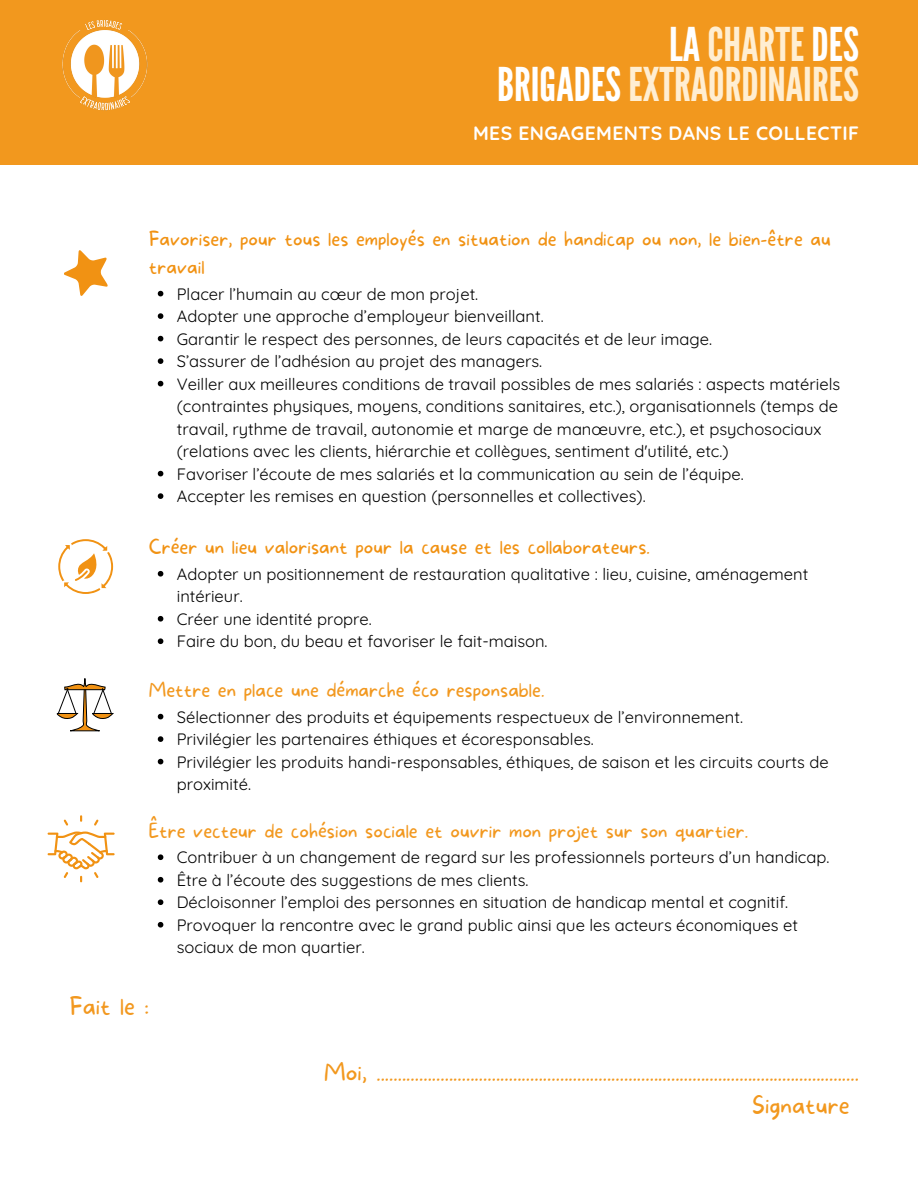
<style>
.page{position:relative;width:918px;height:1188px;background:#fff}
.page>*{position:absolute;margin:0;border:0;box-sizing:border-box;transform-origin:0 0}
.t1{font:46.5px/40.5px "League Gothic";color:#ffeed2;text-align:right}
.t2{font:100 24px/32.7px "More Sugar";color:#f2981e}
.t3{font:100 24px "More Sugar";color:#f2981f}
.t4{font:100 19.5px/28.2px "More Sugar";color:#f19213}
.t5{font:100 19.5px "More Sugar";color:#f2981f}
.t6{font:700 19.35px "Quicksand";letter-spacing:.02em;color:#fff}
.t7{font:16.5px/22.5px "Quicksand";color:#000}
.s1{color:#fff}
</style>
<div class="page">
<svg style="left:158px;top:291px;width:5px;height:5px"></svg>
<svg style="left:158px;top:313px;width:5px;height:6px"></svg>
<svg style="left:158px;top:336px;width:5px;height:5px"></svg>
<svg style="left:158px;top:358px;width:5px;height:6px"></svg>
<svg style="left:158px;top:381px;width:5px;height:5px"></svg>
<svg style="left:158px;top:471px;width:5px;height:5px"></svg>
<svg style="left:158px;top:493px;width:5px;height:6px"></svg>
<svg style="left:158px;top:571px;width:5px;height:6px"></svg>
<svg style="left:158px;top:616px;width:5px;height:6px"></svg>
<svg style="left:158px;top:638px;width:5px;height:6px"></svg>
<svg style="left:158px;top:714px;width:5px;height:5px"></svg>
<svg style="left:158px;top:736px;width:5px;height:6px"></svg>
<svg style="left:158px;top:759px;width:5px;height:5px"></svg>
<svg style="left:158px;top:854px;width:5px;height:6px"></svg>
<svg style="left:158px;top:877px;width:5px;height:6px"></svg>
<svg style="left:158px;top:899px;width:5px;height:6px"></svg>
<svg style="left:158px;top:922px;width:5px;height:6px"></svg>
<svg style="left:58px;top:539px;width:55px;height:55px"></svg>
<svg style="left:57px;top:678px;width:56px;height:53px"></svg>
<svg style="left:80px;top:815px;width:2px;height:7px"></svg>
<svg style="left:94px;top:819px;width:5px;height:7px"></svg>
<svg style="left:48px;top:832px;width:67px;height:50px"></svg>
<svg style="left:64px;top:819px;width:4px;height:7px"></svg>
<div style="left:0;top:0;width:918px;height:165px;background:#f2981e"></div>
<img style="left:62px;top:20px;width:86px;height:91px">
<svg style="left:64px;top:250px;width:44px;height:46px"></svg>
<p class="t1" style="left:497px;top:25px;width:363px"><span class="s1">LA</span>CHARTE<span class="s1">DES<br>BRIGADES</span>EXTRAORDINAIRES</p>
<p class="t6" style="left:473px;top:121px;width:388px">MES ENGAGEMENTS DANS LE COLLECTIF</p>
<p class="t4" style="left:149px;top:225px;width:684px">Favoriser, pour tous les employés en situation de handicap ou non, le bien-être au travail</p>
<h1 class="t7" style="left:177px;top:282px;width:303px">Placer l’humain au cœur de mon projet.</h1>
<h3 class="t7" style="left:177px;top:305px;width:368px">Adopter une approche d’employeur bienveillant.</h3>
<h4 class="t7" style="left:177px;top:327px;width:537px">Garantir le respect des personnes, de leurs capacités et de leur image.</h4>
<p class="t7" style="left:177px;top:350px;width:367px">S’assurer de l’adhésion au projet des managers.</p>
<p class="t7" style="left:177px;top:372px;width:665px">Veiller aux meilleures conditions de travail possibles de mes salariés : aspects matériels (contraintes physiques, moyens, conditions sanitaires, etc.), organisationnels (temps de travail, rythme de travail, autonomie et marge de manœuvre, etc.), et psychosociaux (relations avec les clients, hiérarchie et collègues, sentiment d'utilité, etc.)</p>
<p class="t7" style="left:177px;top:462px;width:568px">Favoriser l’écoute de mes salariés et la communication au sein de l’équipe.</p>
<p class="t7" style="left:177px;top:485px;width:470px">Accepter les remises en question (personnelles et collectives).</p>
<p class="t4" style="left:149px;top:534px;width:503px">Créer un lieu valorisant pour la cause et les collaborateurs.</p>
<p class="t7" style="left:177px;top:562px;width:633px">Adopter un positionnement de restauration qualitative : lieu, cuisine, aménagement intérieur.</p>
<p class="t7" style="left:177px;top:607px;width:197px">Créer une identité propre.</p>
<h4 class="t7" style="left:177px;top:630px;width:372px">Faire du bon, du beau et favoriser le fait-maison.</h4>
<p class="t5" style="left:149px;top:678px;width:397px">Mettre en place une démarche éco responsable.</p>
<p class="t7" style="left:177px;top:705px;width:568px">Sélectionner des produits et équipements respectueux de l’environnement.</p>
<p class="t7" style="left:177px;top:728px;width:418px">Privilégier les partenaires éthiques et écoresponsables.</p>
<h4 class="t7" style="left:177px;top:750px;width:653px">Privilégier les produits handi-responsables, éthiques, de saison et les circuits courts de proximité.</h4>
<p class="t5" style="left:149px;top:819px;width:601px">Être vecteur de cohésion sociale et ouvrir mon projet sur son quartier.</p>
<p class="t7" style="left:177px;top:846px;width:654px">Contribuer à un changement de regard sur les professionnels porteurs d’un handicap.</p>
<p class="t7" style="left:177px;top:868px;width:353px">Être à l’écoute des suggestions de mes clients.</p>
<h4 class="t7" style="left:177px;top:891px;width:613px">Décloisonner l’emploi des personnes en situation de handicap mental et cognitif.</h4>
<p class="t7" style="left:177px;top:913px;width:623px">Provoquer la rencontre avec le grand public ainsi que les acteurs économiques et sociaux de mon quartier.</p>
<p class="t3" style="left:70px;top:992px;width:81px">Fait le :</p>
<p class="t2" style="left:752px;top:1057px;width:108px;text-indent:-428px">Moi, .................................................................................................................<br>Signature</p>
</div>
